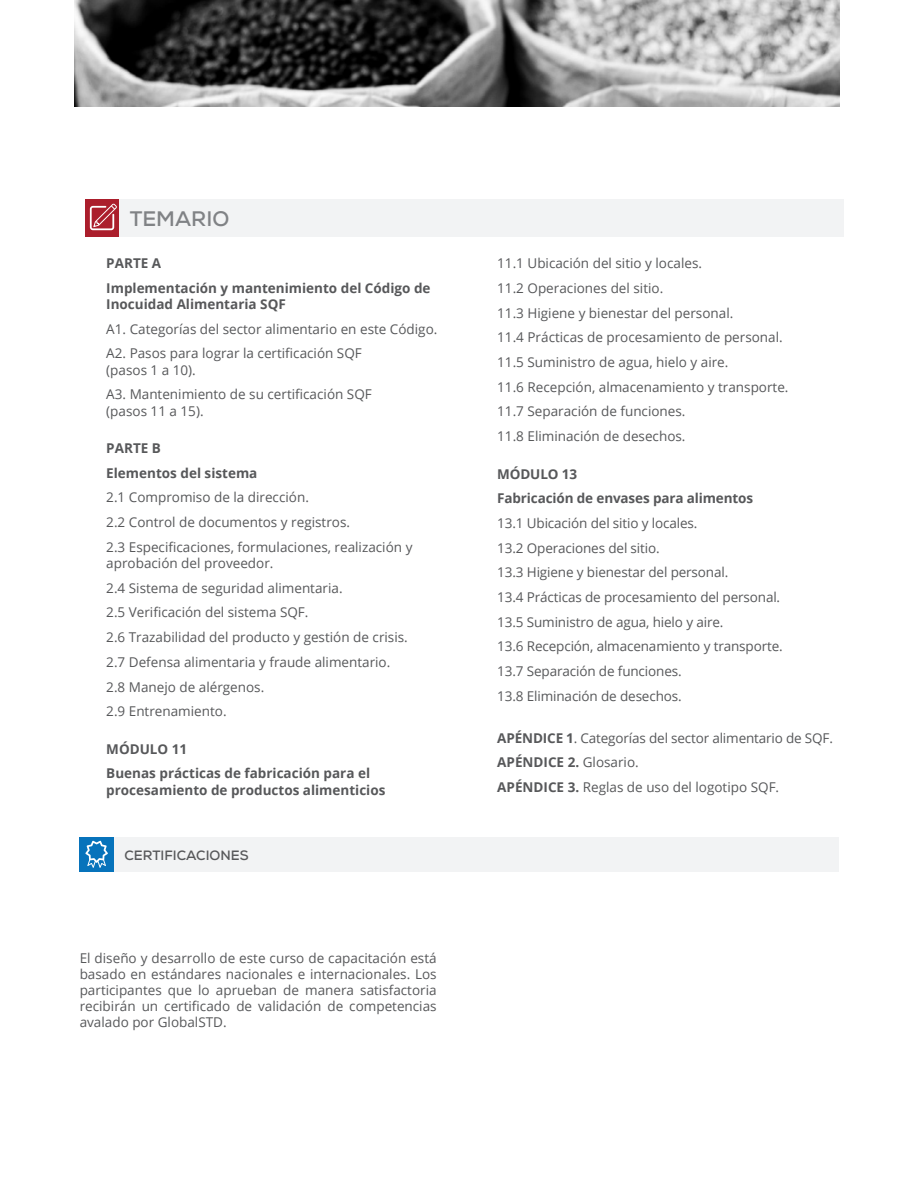
<style>
.page{position:relative;width:918px;height:1188px;background:#fff}
.page>*{position:absolute;margin:0;border:0;box-sizing:border-box;transform-origin:0 0}
.t1{font:700 21px "Nexa";color:#808285}
.Textos{font:13.5px/16.2px "Open Sans";color:#57585a}
.Textos-2{font:700 13.5px/16.2px "Open Sans";color:#57585a}
.t2{font:700 13.5px "Nexa";color:#57585a}
.s1{font-weight:700}
.s2{font-weight:400}
</style>
<div class="page">
<img style="left:74px;top:0;width:765px;height:106px">
<div style="left:85px;top:200px;width:34px;height:37px;background:#ab1e2c"></div>
<div style="left:80px;top:838px;width:34px;height:34px;background:#0773bb"></div>
<div style="left:119px;top:200px;width:725px;height:37px;background:#f2f3f4"></div>
<div style="left:114px;top:838px;width:724px;height:34px;background:#f2f3f4"></div>
<svg style="left:90px;top:204px;width:27px;height:26px"></svg>
<svg style="left:85px;top:841px;width:23px;height:27px"></svg>
<p class="t1" style="left:130px;top:205px;width:101px">TEMARIO</p>
<p class="Textos-2" style="left:106px;top:255px;width:56px">PARTE A</p>
<p class="Textos-2" style="left:106px;top:280px;width:326px">Implementación y mantenimiento del Código de<br>Inocuidad Alimentaria SQF</p>
<p class="Textos" style="left:106px;top:320px;width:333px">A1. Categorías del sector alimentario en este Código.</p>
<p class="Textos" style="left:106px;top:345px;width:257px">A2. Pasos para lograr la certificación SQF</p>
<p class="Textos" style="left:106px;top:361px;width:91px">(pasos 1 a 10).</p>
<p class="Textos" style="left:106px;top:386px;width:267px">A3. Mantenimiento de su certificación SQF</p>
<p class="Textos" style="left:106px;top:402px;width:99px">(pasos 11 a 15).</p>
<p class="Textos-2" style="left:106px;top:440px;width:56px">PARTE B</p>
<p class="Textos-2" style="left:106px;top:464px;width:153px">Elementos del sistema</p>
<p class="Textos" style="left:106px;top:489px;width:204px">2.1 Compromiso de la dirección.</p>
<p class="Textos" style="left:106px;top:514px;width:245px">2.2 Control de documentos y registros.</p>
<p class="Textos" style="left:106px;top:539px;width:308px">2.3 Especificaciones, formulaciones, realización y aprobación del proveedor.</p>
<p class="Textos" style="left:106px;top:579px;width:238px">2.4 Sistema de seguridad alimentaria.</p>
<p class="Textos" style="left:106px;top:604px;width:204px">2.5 Verificación del sistema SQF.</p>
<p class="Textos" style="left:106px;top:629px;width:303px">2.6 Trazabilidad del producto y gestión de crisis.</p>
<p class="Textos" style="left:106px;top:654px;width:286px">2.7 Defensa alimentaria y fraude alimentario.</p>
<p class="Textos" style="left:106px;top:678px;width:159px">2.8 Manejo de alérgenos.</p>
<p class="Textos" style="left:106px;top:703px;width:122px">2.9 Entrenamiento.</p>
<p class="Textos-2" style="left:106px;top:740px;width:82px">MÓDULO 11</p>
<p class="Textos-2" style="left:106px;top:765px;width:281px">Buenas prácticas de fabricación para el procesamiento de productos alimenticios</p>
<p class="t2" style="left:124px;top:846px;width:126px">CERTIFICACIONES</p>
<p class="Textos" style="left:80px;top:949px;width:358px;text-align:justify">El diseño y desarrollo de este curso de capacitación está basado en estándares nacionales e internacionales. Los participantes que lo aprueban de manera satisfactoria recibirán un certificado de validación de competencias avalado por GlobalSTD.</p>
<p class="Textos" style="left:497px;top:255px;width:206px">11.1 Ubicación del sitio y locales.</p>
<p class="Textos" style="left:497px;top:280px;width:168px">11.2 Operaciones del sitio.</p>
<p class="Textos" style="left:497px;top:304px;width:238px">11.3 Higiene y bienestar del personal.</p>
<p class="Textos" style="left:497px;top:329px;width:287px">11.4 Prácticas de procesamiento de personal.</p>
<p class="Textos" style="left:497px;top:354px;width:233px">11.5 Suministro de agua, hielo y aire.</p>
<p class="Textos" style="left:497px;top:378px;width:293px">11.6 Recepción, almacenamiento y transporte.</p>
<p class="Textos" style="left:497px;top:403px;width:190px">11.7 Separación de funciones.</p>
<p class="Textos" style="left:497px;top:428px;width:190px">11.8 Eliminación de desechos.</p>
<p class="Textos-2" style="left:497px;top:465px;width:81px">MÓDULO 13</p>
<p class="Textos-2" style="left:497px;top:490px;width:257px">Fabricación de envases para alimentos</p>
<p class="Textos" style="left:497px;top:515px;width:202px">13.1 Ubicación del sitio y locales.</p>
<p class="Textos" style="left:497px;top:539px;width:164px">13.2 Operaciones del sitio.</p>
<p class="Textos" style="left:497px;top:564px;width:233px">13.3 Higiene y bienestar del personal.</p>
<p class="Textos" style="left:497px;top:589px;width:284px">13.4 Prácticas de procesamiento del personal.</p>
<p class="Textos" style="left:497px;top:613px;width:228px">13.5 Suministro de agua, hielo y aire.</p>
<p class="Textos" style="left:497px;top:638px;width:287px">13.6 Recepción, almacenamiento y transporte.</p>
<p class="Textos" style="left:497px;top:663px;width:186px">13.7 Separación de funciones.</p>
<p class="Textos" style="left:497px;top:688px;width:186px">13.8 Eliminación de desechos.</p>
<p class="Textos" style="left:497px;top:729px;width:337px"><span class="s1">APÉNDICE 1</span>. Categorías del sector alimentario de SQF.</p>
<p class="Textos-2" style="left:497px;top:754px;width:143px">APÉNDICE 2. <span class="s2">Glosario.</span></p>
<p class="Textos" style="left:497px;top:779px;width:283px"><span class="s1">APÉNDICE 3.</span> Reglas de uso del logotipo SQF.</p>
</div>
